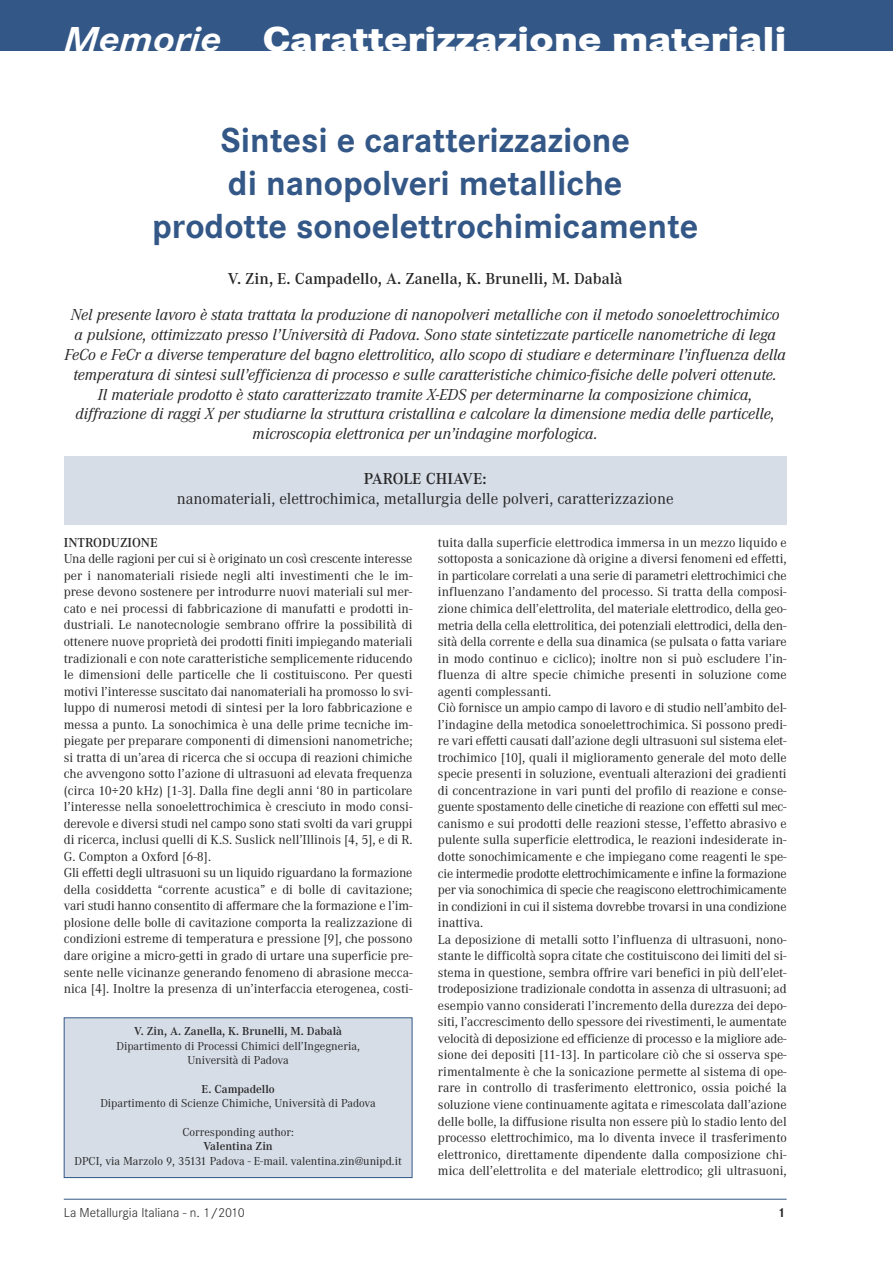
<style>
.page{position:relative;width:893px;height:1263px;background:#fff}
.page>*{position:absolute;margin:0;border:0;box-sizing:border-box;transform-origin:0 0}
.t1{font:700 36px/43.2px "Corporate S";color:#335786;text-align:center}
.t2{font:800 36px "Corporate S";color:#fff;scale:1.14 1}
.t3{font:italic 16.5px/19.8px "Corporate A";color:#272627;text-align:center}
.t4{font:16.5px "Corporate A";color:#272627}
.t5{font:600 16.5px "Corporate A";color:#272627}
.t6{font:13.5px/16.5px "Corporate A";color:#272627}
.t7{font:300 13.5px "Corporate S";color:#272627}
.t8{font:600 13.5px "Corporate A";color:#272627}
.t9{font:700 13.5px "Corporate S";color:#272627}
.t10{font:12px/14.4px "Corporate A";color:#272627;text-align:center}
.t11{font:600 12px "Corporate A";color:#272627}
.s1{font-weight:700;font-style:italic}
</style>
<div class="page">
<div style="left:65px;top:1018px;width:347px;height:159px;background:#d6dde7"></div>
<div style="left:64px;top:1017px;width:348px;height:161px;border:1px solid #335786"></div>
<div style="left:64px;top:456px;width:723px;height:69px;background:#d6dde7"></div>
<hr style="left:64px;top:1199px;width:723px;height:1px;background:#335786">
<div style="left:0;top:0;width:893px;height:51px;background:#335786"></div>
<h1 class="t2" style="left:64px;top:18px;width:636px"><span class="s1">Memorie</span> Caratterizzazione materiali</h1>
<h1 class="t1" style="left:152px;top:118px;width:548px">Sintesi e caratterizzazione<br>di nanopolveri metalliche<br>prodotte sonoelettrochimicamente</h1>
<p class="t5" style="left:228px;top:269px;width:396px">V. Zin, E. Campadello, A. Zanella, K. Brunelli, M. Dabalà</p>
<p class="t3" style="left:65px;top:305px;width:723px">Nel presente lavoro è stata trattata la produzione di nanopolveri metalliche con il metodo sonoelettrochimico a pulsione, ottimizzato presso l’Università di Padova. Sono state sintetizzate particelle nanometriche di lega FeCo e FeCr a diverse temperature del bagno elettrolitico, allo scopo di studiare e determinare l’influenza della temperatura di sintesi sull’efficienza di processo e sulle caratteristiche chimico-fisiche delle polveri ottenute.<br>Il materiale prodotto è stato caratterizzato tramite X-EDS per determinarne la composizione chimica, diffrazione di raggi X per studiarne la struttura cristallina e calcolare la dimensione media delle particelle, microscopia elettronica per un’indagine morfologica.</p>
<p class="t5" style="left:364px;top:469px;width:124px">PAROLE CHIAVE:</p>
<p class="t4" style="left:177px;top:489px;width:498px">nanomateriali, elettrochimica, metallurgia delle polveri, caratterizzazione</p>
<p class="t8" style="left:64px;top:534px;width:96px">INTRODUZIONE</p>
<p class="t6" style="left:64px;top:550px;width:350px">Una delle ragioni per cui si è originato un così crescente interesse per i nanomateriali risiede negli alti investimenti che le im&shy;prese devono sostenere per introdurre nuovi materiali sul mer&shy;cato e nei processi di fabbricazione di manufatti e prodotti in&shy;dustriali. Le nanotecnologie sembrano offrire la possibilità di ottenere nuove proprietà dei prodotti finiti impiegando materiali tradizionali e con note caratteristiche semplicemente riducendo le dimensioni delle particelle che li costituiscono. Per questi motivi l’interesse suscitato dai nanomateriali ha promosso lo svi&shy;luppo di numerosi metodi di sintesi per la loro fabbricazione e messa a punto. La sonochimica è una delle prime tecniche im&shy;piegate per preparare componenti di dimensioni nanometriche; si tratta di un’area di ricerca che si occupa di reazioni chimiche che avvengono sotto l’azione di ultrasuoni ad elevata frequenza (circa 10÷20 kHz) [1-3]. Dalla fine degli anni ‘80 in particolare l’interesse nella sonoelettrochimica è cresciuto in modo consi&shy;derevole e diversi studi nel campo sono stati svolti da vari gruppi di ricerca, inclusi quelli di K.S. Suslick nell’Illinois [4, 5], e di R.<br>G. Compton a Oxford [6-8].<br>Gli effetti degli ultrasuoni su un liquido riguardano la formazione della cosiddetta “corrente acustica” e di bolle di cavitazione; vari studi hanno consentito di affermare che la formazione e l’im&shy;plosione delle bolle di cavitazione comporta la realizzazione di condizioni estreme di temperatura e pressione [9], che possono dare origine a micro-getti in grado di urtare una superficie pre&shy;sente nelle vicinanze generando fenomeno di abrasione mecca&shy;nica [4]. Inoltre la presenza di un’interfaccia eterogenea, costi-</p>
<p class="t11" style="left:134px;top:1024px;width:210px">V. Zin, A. Zanella, K. Brunelli, M. Dabalà</p>
<p class="t10" style="left:116px;top:1038px;width:245px">Dipartimento di Processi Chimici dell’Ingegneria,<br>Università di Padova</p>
<p class="t11" style="left:202px;top:1081px;width:75px">E. Campadello</p>
<p class="t10" style="left:100px;top:1096px;width:277px">Dipartimento di Scienze Chimiche, Università di Padova</p>
<p class="t10" style="left:182px;top:1125px;width:113px">Corresponding author:</p>
<p class="t11" style="left:203px;top:1139px;width:71px">Valentina Zin</p>
<p class="t10" style="left:74px;top:1153px;width:329px">DPCI, via Marzolo 9, 35131 Padova - E-mail. valentina.zin@unipd.it</p>
<p class="t6" style="left:438px;top:534px;width:350px">tuita dalla superficie elettrodica immersa in un mezzo liquido e sottoposta a sonicazione dà origine a diversi fenomeni ed effetti, in particolare correlati a una serie di parametri elettrochimici che influenzano l’andamento del processo. Si tratta della composi&shy;zione chimica dell’elettrolita, del materiale elettrodico, della geo&shy;metria della cella elettrolitica, dei potenziali elettrodici, della den&shy;sità della corrente e della sua dinamica (se pulsata o fatta variare in modo continuo e ciclico); inoltre non si può escludere l’in&shy;fluenza di altre specie chimiche presenti in soluzione come agenti complessanti.<br>Ciò fornisce un ampio campo di lavoro e di studio nell’ambito del&shy;l’indagine della metodica sonoelettrochimica. Si possono predi&shy;re vari effetti causati dall’azione degli ultrasuoni sul sistema elet&shy;trochimico [10], quali il miglioramento generale del moto delle specie presenti in soluzione, eventuali alterazioni dei gradienti di concentrazione in vari punti del profilo di reazione e conse&shy;guente spostamento delle cinetiche di reazione con effetti sul mec&shy;canismo e sui prodotti delle reazioni stesse, l’effetto abrasivo e pulente sulla superficie elettrodica, le reazioni indesiderate in&shy;dotte sonochimicamente e che impiegano come reagenti le spe&shy;cie intermedie prodotte elettrochimicamente e infine la formazione per via sonochimica di specie che reagiscono elettrochimicamente in condizioni in cui il sistema dovrebbe trovarsi in una condizione inattiva.<br>La deposizione di metalli sotto l’influenza di ultrasuoni, nono&shy;stante le difficoltà sopra citate che costituiscono dei limiti del si&shy;stema in questione, sembra offrire vari benefici in più dell’elet&shy;trodeposizione tradizionale condotta in assenza di ultrasuoni; ad esempio vanno considerati l’incremento della durezza dei depo&shy;siti, l’accrescimento dello spessore dei rivestimenti, le aumentate velocità di deposizione ed efficienze di processo e la migliore ade&shy;sione dei depositi [11-13]. In particolare ciò che si osserva spe&shy;rimentalmente è che la sonicazione permette al sistema di ope&shy;rare in controllo di trasferimento elettronico, ossia poiché la soluzione viene continuamente agitata e rimescolata dall’azione delle bolle, la diffusione risulta non essere più lo stadio lento del processo elettrochimico, ma lo diventa invece il trasferimento elettronico, direttamente dipendente dalla composizione chi&shy;mica dell’elettrolita e del materiale elettrodico; gli ultrasuoni,</p>
<p class="t7" style="left:64px;top:1204px;width:182px">La Metallurgia Italiana - n. 1/2010</p>
<p class="t9" style="left:778px;top:1204px;width:9px">1</p>
</div>
